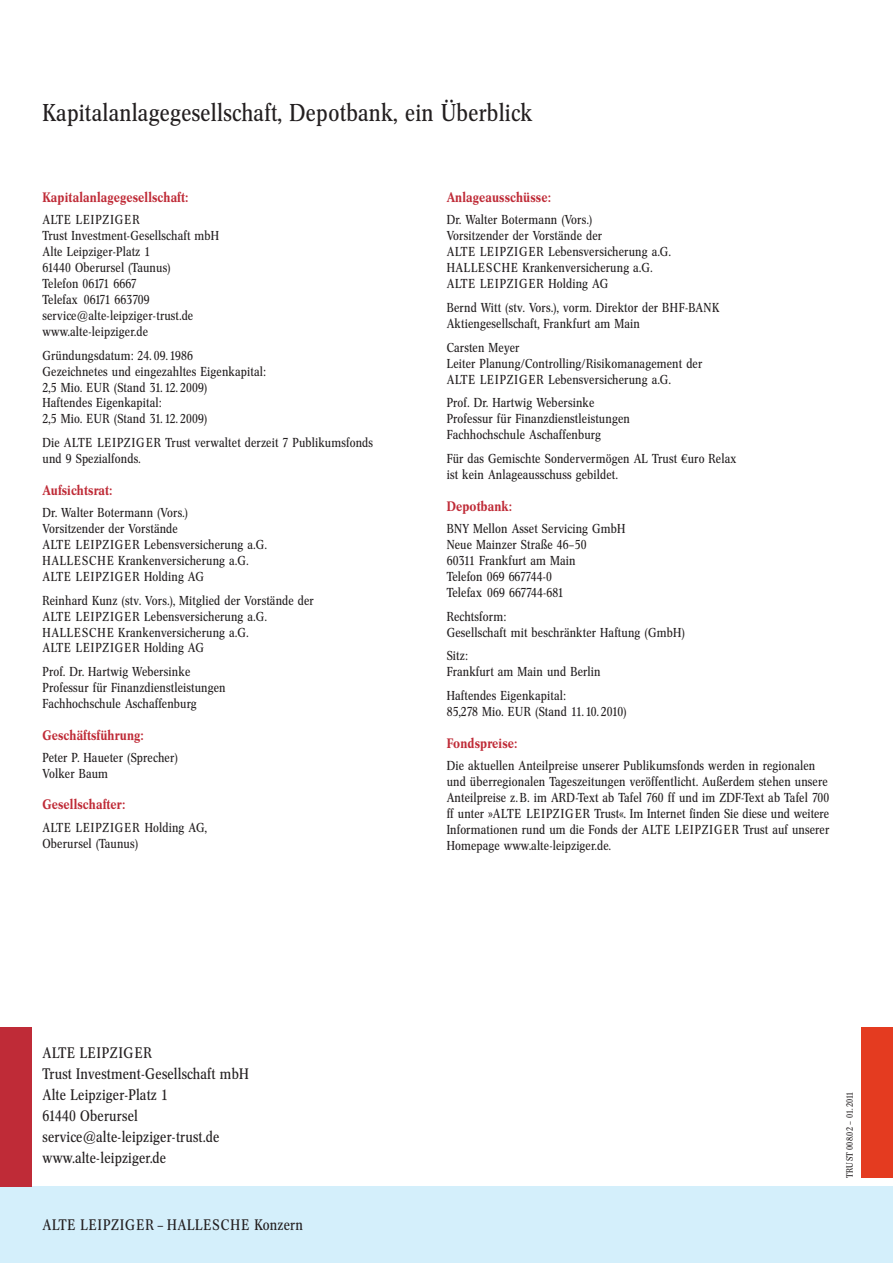
<style>
.page{position:relative;width:893px;height:1263px;background:#fff}
.page>*{position:absolute;margin:0;border:0;box-sizing:border-box;transform-origin:0 0}
.t1{font:24px "Concorde Nova BQ";letter-spacing:.01em;color:#231f20}
.t2{font:15px/21px "Concorde Nova BQ";letter-spacing:.01em;color:#231f20}
.t3{font:15px "Concorde Nova BQ";letter-spacing:.05em;color:#231f20}
.t4{font:500 13.5px "Concorde Nova BQ";letter-spacing:.01em;color:#bf2b37}
.t5{font:12.75px/15.9px "Concorde Nova BQ";letter-spacing:.01em;color:#231f20}
.t6{font:9px "Concorde Nova BQ";letter-spacing:.01em;color:#231f20}
.s1{font-family:"Euro Serif"}
</style>
<div class="page">
<div style="left:0;top:1186px;width:892px;height:77px;background:#d4effb"></div>
<div style="left:0;top:1027px;width:32px;height:159px;background:#bf2b37"></div>
<div style="left:861px;top:1027px;width:31px;height:151px;background:#e43b20"></div>
<h1 class="t1" style="left:43px;top:101px;width:491px">Kapitalanlagegesellschaft, Depotbank, ein Überblick</h1>
<p class="t4" style="left:43px;top:190px;width:147px">Kapitalanlagegesellschaft:</p>
<p class="t5" style="left:43px;top:212px;width:178px">ALTE LEIPZIGER<br>Trust Investment-Gesellschaft mbH<br>Alte Leipziger-Platz 1<br>61440 Oberursel (Taunus)<br>Telefon 06171 6667<br>Telefax 06171 663709 service@alte-leipziger-trust.de www.alte-leipziger.de</p>
<p class="t5" style="left:43px;top:348px;width:225px">Gründungsdatum: 24. 09. 1986<br>Gezeichnetes und eingezahltes Eigenkapital:<br>2,5 Mio. EUR (Stand 31. 12. 2009)<br>Haftendes Eigenkapital:<br>2,5 Mio. EUR (Stand 31. 12. 2009)</p>
<p class="t5" style="left:43px;top:435px;width:332px">Die ALTE LEIPZIGER Trust verwaltet derzeit 7 Publikumsfonds und 9 Spezialfonds.</p>
<p class="t4" style="left:43px;top:483px;width:71px">Aufsichtsrat:</p>
<p class="t5" style="left:43px;top:505px;width:226px">Dr. Walter Botermann (Vors.)<br>Vorsitzender der Vorstände<br>ALTE LEIPZIGER Lebensversicherung a.G.<br>HALLESCHE Krankenversicherung a.G.<br>ALTE LEIPZIGER Holding AG</p>
<p class="t5" style="left:43px;top:593px;width:273px">Reinhard Kunz (stv. Vors.), Mitglied der Vorstände der ALTE LEIPZIGER Lebensversicherung a.G.<br>HALLESCHE Krankenversicherung a.G.<br>ALTE LEIPZIGER Holding AG</p>
<p class="t5" style="left:43px;top:665px;width:185px">Prof. Dr. Hartwig Webersinke<br>Professur für Finanzdienstleistungen<br>Fachhochschule Aschaffenburg</p>
<p class="t4" style="left:43px;top:728px;width:103px">Geschäftsführung:</p>
<p class="t5" style="left:43px;top:750px;width:137px">Peter P. Haueter (Sprecher)<br>Volker Baum</p>
<p class="t4" style="left:43px;top:798px;width:84px">Gesellschafter:</p>
<p class="t5" style="left:43px;top:820px;width:166px">ALTE LEIPZIGER Holding AG,<br>Oberursel (Taunus)</p>
<p class="t4" style="left:446px;top:190px;width:106px">Anlageausschüsse:</p>
<p class="t5" style="left:446px;top:212px;width:226px">Dr. Walter Botermann (Vors.)<br>Vorsitzender der Vorstände der<br>ALTE LEIPZIGER Lebensversicherung a.G.<br>HALLESCHE Krankenversicherung a.G.<br>ALTE LEIPZIGER Holding AG</p>
<p class="t5" style="left:446px;top:300px;width:274px">Bernd Witt (stv. Vors.), vorm. Direktor der BHF-BANK<br>Aktiengesellschaft, Frankfurt am Main</p>
<p class="t5" style="left:446px;top:340px;width:257px">Carsten Meyer<br>Leiter Planung/Controlling/Risikomanagement der<br>ALTE LEIPZIGER Lebensversicherung a.G.</p>
<p class="t5" style="left:446px;top:396px;width:185px">Prof. Dr. Hartwig Webersinke<br>Professur für Finanzdienstleistungen<br>Fachhochschule Aschaffenburg</p>
<p class="t5" style="left:446px;top:451px;width:291px">Für das Gemischte Sondervermögen AL Trust <span class="s1">€</span>uro Relax ist kein Anlageausschuss gebildet.</p>
<p class="t4" style="left:446px;top:499px;width:67px">Depotbank:</p>
<p class="t5" style="left:446px;top:521px;width:180px">BNY Mellon Asset Servicing GmbH<br>Neue Mainzer Straße 46–50<br>60311 Frankfurt am Main<br>Telefon 069 667744-0<br>Telefax 069 667744-681</p>
<p class="t5" style="left:446px;top:609px;width:240px">Rechtsform:<br>Gesellschaft mit beschränkter Haftung (GmbH)</p>
<p class="t5" style="left:446px;top:649px;width:155px">Sitz:<br>Frankfurt am Main und Berlin</p>
<p class="t5" style="left:446px;top:688px;width:181px">Haftendes Eigenkapital:<br>85,278 Mio. EUR (Stand 11. 10. 2010)</p>
<p class="t4" style="left:446px;top:736px;width:72px">Fondspreise:</p>
<p class="t5" style="left:446px;top:758px;width:384px">Die aktuellen Anteilpreise unserer Publikumsfonds werden in regionalen und überregionalen Tageszeitungen veröffentlicht. Außerdem stehen unsere Anteilpreise z. B. im ARD-Text ab Tafel 760 ff und im ZDF-Text ab Tafel 700 ff unter »ALTE LEIPZIGER Trust«. Im Internet finden Sie diese und weitere Informationen rund um die Fonds der ALTE LEIPZIGER Trust auf unserer Homepage www.alte-leipziger.de.</p>
<p class="t2" style="left:43px;top:1043px;width:208px">ALTE LEIPZIGER<br>Trust Investment-Gesellschaft mbH<br>Alte Leipziger-Platz 1<br>61440 Oberursel service@alte-leipziger-trust.de www.alte-leipziger.de</p>
<p class="t3" style="left:43px;top:1218px;width:262px">ALTE LEIPZIGER – HALLESCHE Konzern</p>
<p class="t6" style="left:845px;top:1178px;width:88px;rotate:-90deg">TRUST 008.02 – 01. 2011</p>
</div>
